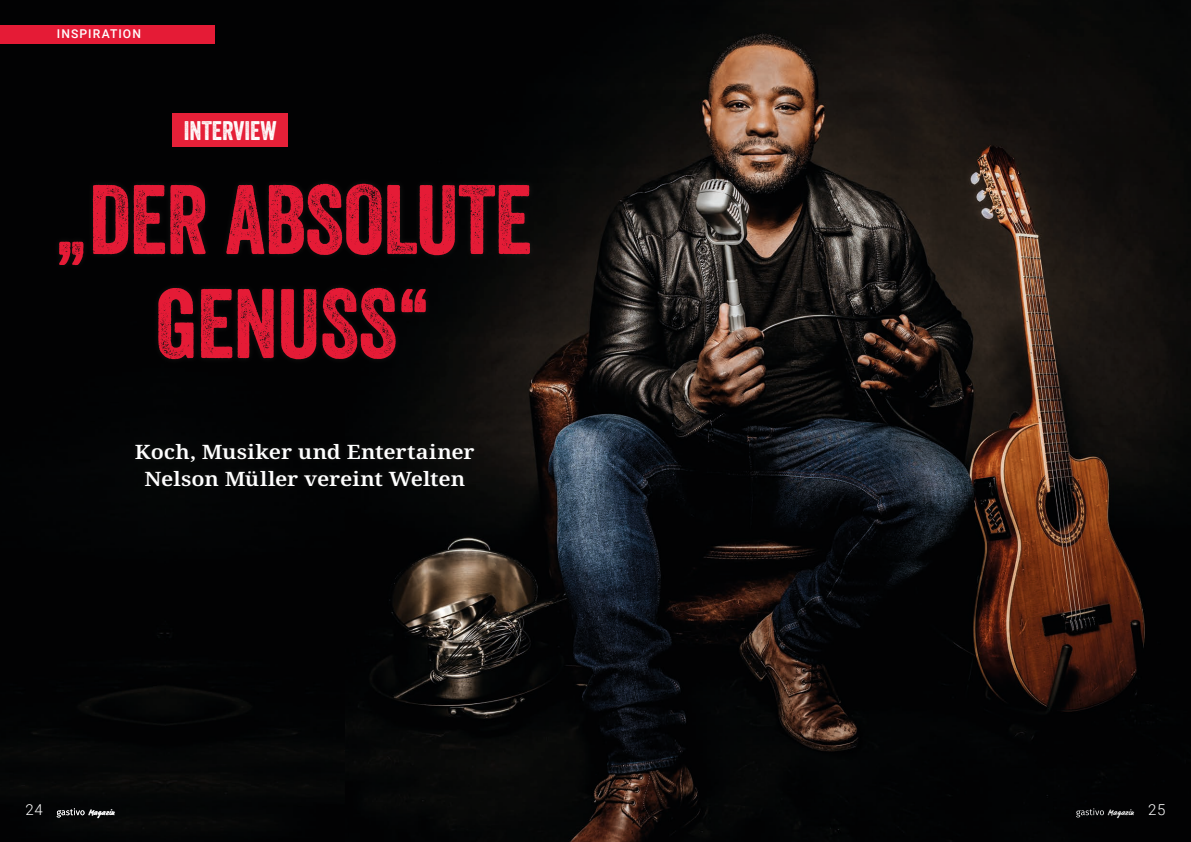
<style>
.page{position:relative;width:1191px;height:842px;background:#fff}
.page>*{position:absolute;margin:0;border:0;box-sizing:border-box;transform-origin:0 0}
.t1{font:95.3px "Veneer";letter-spacing:-.01em;color:#e51b36}
.t2{font:26.1px "Veneer";color:#fff}
.t3{font:600 19.8px "Noto Serif";letter-spacing:-.005em;color:#fff;scale:1.11 1}
.t4{font:300 15px "Roboto";color:#fff}
.t5{font:500 12.1px "Roboto";letter-spacing:.09em;color:#fff}
.t6{font:700 8px "Market Pro";letter-spacing:.04em;color:#fff}
.s1{font-family:"Roboto";font-weight:300;font-size:15px}
</style>
<div class="page">
<img style="left:165px;top:0;width:1026px;height:842px">
<div style="left:0;top:0;width:165px;height:842px;background:#020203"></div>
<div style="left:130px;top:438px;width:350px;height:54px;background:#070808"></div>
<div style="left:53px;top:178px;width:483px;height:187px;background:#1d1d1b;opacity:.75"></div>
<svg style="left:57px;top:808px;width:27px;height:9px"></svg>
<svg style="left:1076px;top:808px;width:28px;height:9px"></svg>
<div style="left:0;top:25px;width:214px;height:18px;background:#e51b36"></div>
<div style="left:172px;top:114px;width:115px;height:33px;background:#e52038"></div>
<p class="t5" style="left:57px;top:25px;width:85px">INSPIRATION</p>
<p class="t2" style="left:184px;top:114px;width:94px">INTERVIEW</p>
<p class="t1" style="left:55px;top:162px;width:478px">„DER ABSOLUTE</p>
<p class="t1" style="left:156px;top:266px;width:276px">GENUSS“</p>
<p class="t3" style="left:135px;top:438px;width:307px">Koch, Musiker und Entertainer</p>
<p class="t3" style="left:144px;top:465px;width:290px">Nelson Müller vereint Welten</p>
<p class="t4" style="left:26px;top:799px;width:19px">24</p>
<p class="t6" style="left:88px;top:807px;width:28px">Magazin</p>
<p class="t6" style="left:1107px;top:807px;width:59px">Magazin <span class="s1">25</span></p>
</div>
